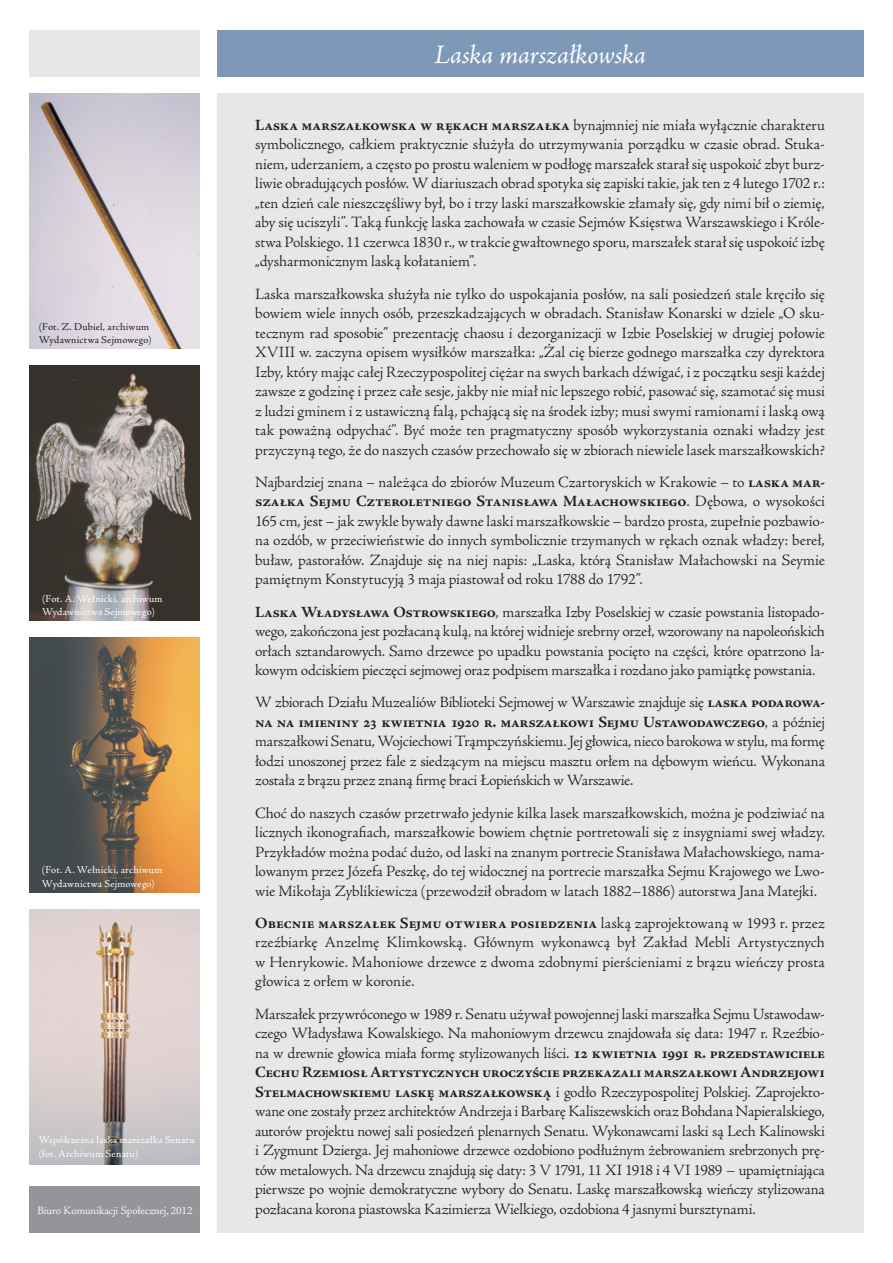
<style>
.page{position:relative;width:893px;height:1263px;background:#fff}
.page>*{position:absolute;margin:0;border:0;box-sizing:border-box;transform-origin:0 0}
.zywa_pagina{font:italic 27px "Adobe Jenson Pro";letter-spacing:-.01em;color:#fff}
.tekst{font:300 15.75px/19.5px "Adobe Jenson Pro";letter-spacing:-.005em;color:#231f20;text-align:justify}
.autor_noty{font:300 11.25px "Adobe Jenson Pro";color:#fff}
.podpis_foto{font:10.5px/13.5px "Adobe Jenson Pro";letter-spacing:.025em;color:#fff}
.podpis_foto-2{font:10.5px/13.5px "Adobe Jenson Pro";letter-spacing:.015em;color:#231f20}
.s1{font-weight:700}
</style>
<div class="page">
<div style="left:217px;top:30px;width:646px;height:47px;background:#7e98b8"></div>
<div style="left:217px;top:94px;width:646px;height:1139px;background:#e6e7e9"></div>
<div style="left:30px;top:30px;width:170px;height:47px;background:#e6e7e9"></div>
<div style="left:30px;top:1186px;width:170px;height:47px;background:#939598"></div>
<img style="left:29px;top:94px;width:170px;height:255px">
<img style="left:29px;top:366px;width:170px;height:255px">
<img style="left:29px;top:638px;width:170px;height:255px">
<img style="left:29px;top:910px;width:170px;height:255px">
<p class="podpis_foto-2" style="left:39px;top:320px;width:114px">(Fot. Z. Dubiel, archiwum<br>Wydawnictwa Sejmowego)</p>
<p class="podpis_foto" style="left:42px;top:592px;width:122px">(Fot. A. Wełnicki, archiwum<br>Wydawnictwa Sejmowego)</p>
<p class="podpis_foto" style="left:42px;top:863px;width:122px">(Fot. A. Wełnicki, archiwum<br>Wydawnictwa Sejmowego)</p>
<p class="podpis_foto" style="left:39px;top:1133px;width:157px">Współczesna laska marszałka Senatu (fot. Archiwum Senatu)</p>
<p class="zywa_pagina" style="left:434px;top:39px;width:213px">Laska marszałkowska</p>
<p class="tekst" style="left:255px;top:115px;width:571px"><span class="s1">Laska marszałkowska w rękach marszałka</span> bynajmniej nie miała wyłącznie charakteru symbolicznego, całkiem praktycznie służyła do utrzymywania porządku w czasie obrad. Stuka&shy;niem, uderzaniem, a często po prostu waleniem w podłogę marszałek starał się uspokoić zbyt burz&shy;liwie obradujących posłów. W diariuszach obrad spotyka się zapiski takie, jak ten z 4 lutego 1702 r.: „ten dzień cale nieszczęśliwy był, bo i trzy laski marszałkowskie złamały się, gdy nimi bił o ziemię, aby się uciszyli”. Taką funkcję laska zachowała w czasie Sejmów Księstwa Warszawskiego i Króle&shy;stwa Polskiego. 11 czerwca 1830 r., w trakcie gwałtownego sporu, marszałek starał się uspokoić izbę „dysharmonicznym laską kołataniem”.</p>
<p class="tekst" style="left:255px;top:284px;width:571px">Laska marszałkowska służyła nie tylko do uspokajania posłów, na sali posiedzeń stale kręciło się bowiem wiele innych osób, przeszkadzających w obradach. Stanisław Konarski w dziele „O sku&shy;tecznym rad sposobie” prezentację chaosu i dezorganizacji w Izbie Poselskiej w drugiej połowie XVIII w. zaczyna opisem wysiłków marszałka: „Żal cię bierze godnego marszałka czy dyrektora Izby, który mając całej Rzeczypospolitej ciężar na swych barkach dźwigać, i z początku sesji każdej zawsze z godzinę i przez całe sesje, jakby nie miał nic lepszego robić, pasować się, szamotać się musi z ludzi gminem i z ustawiczną falą, pchającą się na środek izby; musi swymi ramionami i laską ową tak poważną odpychać”. Być może ten pragmatyczny sposób wykorzystania oznaki władzy jest przyczyną tego, że do naszych czasów przechowało się w zbiorach niewiele lasek marszałkowskich?</p>
<p class="tekst" style="left:255px;top:472px;width:571px">Najbardziej znana – należąca do zbiorów Muzeum Czartoryskich w Krakowie – to <span class="s1">laska mar&shy;szałka Sejmu Czteroletniego Stanisława Małachowskiego</span>. Dębowa, o wysokości 165 cm, jest – jak zwykle bywały dawne laski marszałkowskie – bardzo prosta, zupełnie pozbawio&shy;na ozdób, w przeciwieństwie do innych symbolicznie trzymanych w rękach oznak władzy: bereł, buław, pastorałów. Znajduje się na niej napis: „Laska, którą Stanisław Małachowski na Seymie pamiętnym Konstytucyją 3 maja piastował od roku 1788 do 1792”.</p>
<p class="tekst" style="left:255px;top:602px;width:571px"><span class="s1">Laska Władysława Ostrowskiego</span>, marszałka Izby Poselskiej w czasie powstania listopado&shy;wego, zakończona jest pozłacaną kulą, na której widnieje srebrny orzeł, wzorowany na napoleońskich orłach sztandarowych. Samo drzewce po upadku powstania pocięto na części, które opatrzono la&shy;kowym odciskiem pieczęci sejmowej oraz podpisem marszałka i rozdano jako pamiątkę powstania.</p>
<p class="tekst" style="left:255px;top:693px;width:571px">W zbiorach Działu Muzealiów Biblioteki Sejmowej w Warszawie znajduje się <span class="s1">laska podarowa&shy;na na imieniny 23 kwietnia 1920 r. marszałkowi Sejmu Ustawodawczego</span>, a później marszałkowi Senatu, Wojciechowi Trąmpczyńskiemu. Jej głowica, nieco barokowa w stylu, ma formę łodzi unoszonej przez fale z siedzącym na miejscu masztu orłem na dębowym wieńcu. Wykonana została z brązu przez znaną firmę braci Łopieńskich w Warszawie.</p>
<p class="tekst" style="left:255px;top:803px;width:571px">Choć do naszych czasów przetrwało jedynie kilka lasek marszałkowskich, można je podziwiać na licznych ikonografiach, marszałkowie bowiem chętnie portretowali się z insygniami swej władzy.<br>Przykładów można podać dużo, od laski na znanym portrecie Stanisława Małachowskiego, nama&shy;lowanym przez Józefa Peszkę, do tej widocznej na portrecie marszałka Sejmu Krajowego we Lwo&shy;wie Mikołaja Zyblikiewicza (przewodził obradom w latach 1882−1886) autorstwa Jana Matejki.</p>
<p class="tekst" style="left:255px;top:913px;width:571px"><span class="s1">Obecnie marszałek Sejmu otwiera posiedzenia</span> laską zaprojektowaną w 1993 r. przez rzeźbiarkę Anzelmę Klimkowską. Głównym wykonawcą był Zakład Mebli Artystycznych w Henrykowie. Mahoniowe drzewce z dwoma zdobnymi pierścieniami z brązu wieńczy prosta głowica z orłem w koronie.</p>
<p class="tekst" style="left:255px;top:1004px;width:571px">Marszałek przywróconego w 1989 r. Senatu używał powojennej laski marszałka Sejmu Ustawodaw&shy;czego Władysława Kowalskiego. Na mahoniowym drzewcu znajdowała się data: 1947 r. Rzeźbio&shy;na w drewnie głowica miała formę stylizowanych liści. <span class="s1">12 kwietnia 1991 r. przedstawiciele Cechu Rzemiosł Artystycznych uroczyście przekazali marszałkowi Andrzejowi Stelmachowskiemu laskę marszałkowską</span> i godło Rzeczypospolitej Polskiej. Zaprojekto&shy;wane one zostały przez architektów Andrzeja i Barbarę Kaliszewskich oraz Bohdana Napieralskiego, autorów projektu nowej sali posiedzeń plenarnych Senatu. Wykonawcami laski są Lech Kalinowski i Zygmunt Dzierga. Jej mahoniowe drzewce ozdobiono podłużnym żebrowaniem srebrzonych prę&shy;tów metalowych. Na drzewcu znajdują się daty: 3 V 1791, 11 XI 1918 i 4 VI 1989 − upamiętniająca pierwsze po wojnie demokratyczne wybory do Senatu. Laskę marszałkowską wieńczy stylizowana</p>
<p class="autor_noty" style="left:37px;top:1204px;width:157px">Biuro Komunikacji Społecznej, 2012</p>
<p class="tekst" style="left:255px;top:1199px;width:502px">pozłacana korona piastowska Kazimierza Wielkiego, ozdobiona 4 jasnymi bursztynami.</p>
</div>
